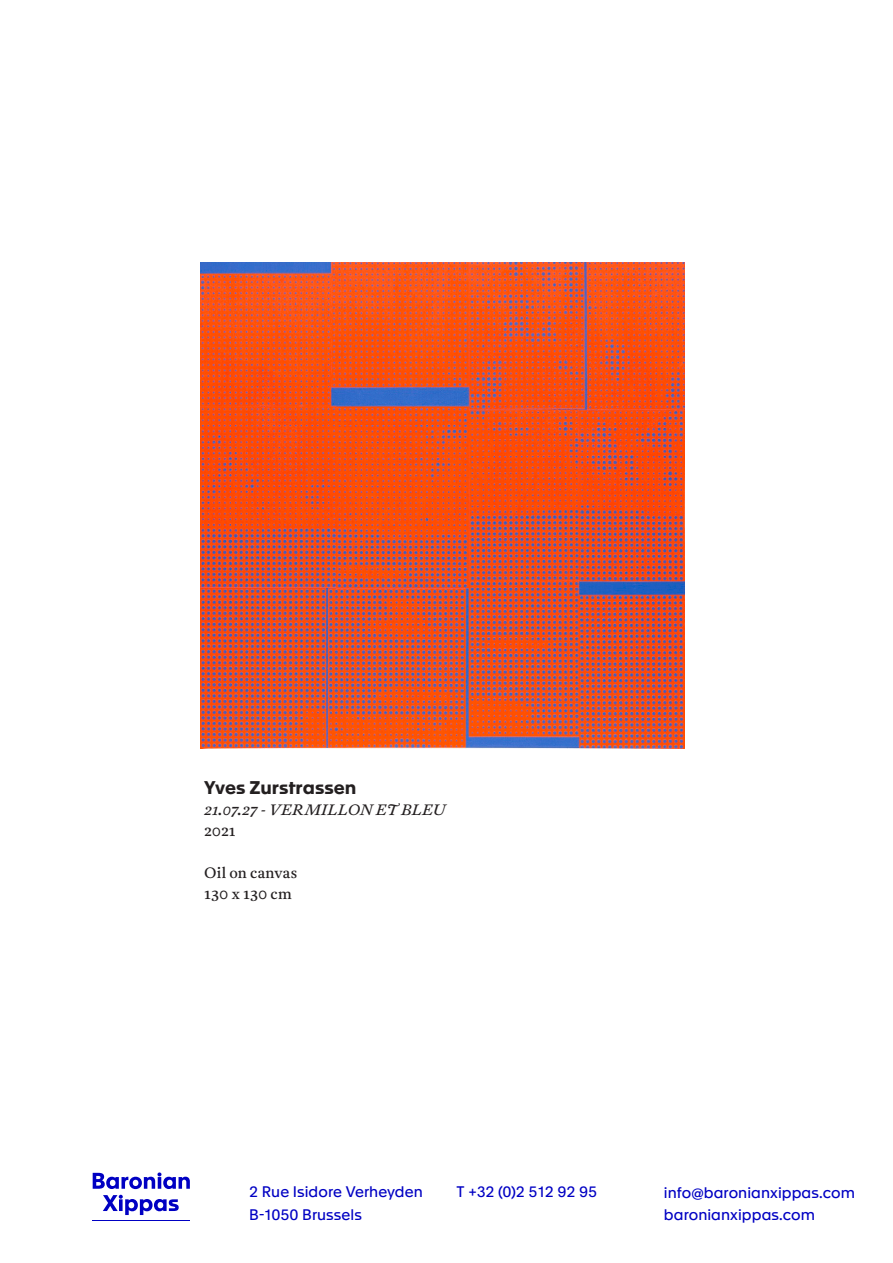
<style>
.page{position:relative;width:893px;height:1263px;background:#fff}
.page>*{position:absolute;margin:0;border:0;box-sizing:border-box;transform-origin:0 0}
.BX_-_body_text{font:700 18px "Apax";color:#231f20}
.t1{font:15px "Apax";letter-spacing:.005em;color:#0000c3}
.BX_-_body_text-2{font:italic 15px "Antwerp";letter-spacing:.005em;color:#231f20}
.BX_-_body_text-3{font:15px "Antwerp";letter-spacing:.01em;color:#231f20}
</style>
<div class="page">
<svg style="left:103px;top:1195px;width:76px;height:20px"></svg>
<svg style="left:93px;top:1172px;width:97px;height:17px"></svg>
<hr style="left:92px;top:1220px;width:98px;height:1px;background:#0000c3">
<img style="left:201px;top:262px;width:484px;height:486px">
<p class="BX_-_body_text" style="left:204px;top:774px;width:154px">Yves Zurstrassen</p>
<p class="BX_-_body_text-2" style="left:204px;top:800px;width:243px">21.07.27 - VERMILLON ET BLEU</p>
<p class="BX_-_body_text-3" style="left:204px;top:821px;width:33px">2021</p>
<p class="BX_-_body_text-3" style="left:204px;top:863px;width:95px">Oil on canvas</p>
<p class="BX_-_body_text-3" style="left:204px;top:884px;width:89px">130 x 130 cm</p>
<p class="t1" style="left:249px;top:1181px;width:175px">2 Rue Isidore Verheyden</p>
<p class="t1" style="left:456px;top:1181px;width:142px">T +32 (0)2 512 92 95</p>
<p class="t1" style="left:249px;top:1204px;width:114px">B-1050 Brussels</p>
<p class="t1" style="left:664px;top:1182px;width:192px">info@baronianxippas.com</p>
<p class="t1" style="left:664px;top:1204px;width:153px">baronianxippas.com</p>
</div>
